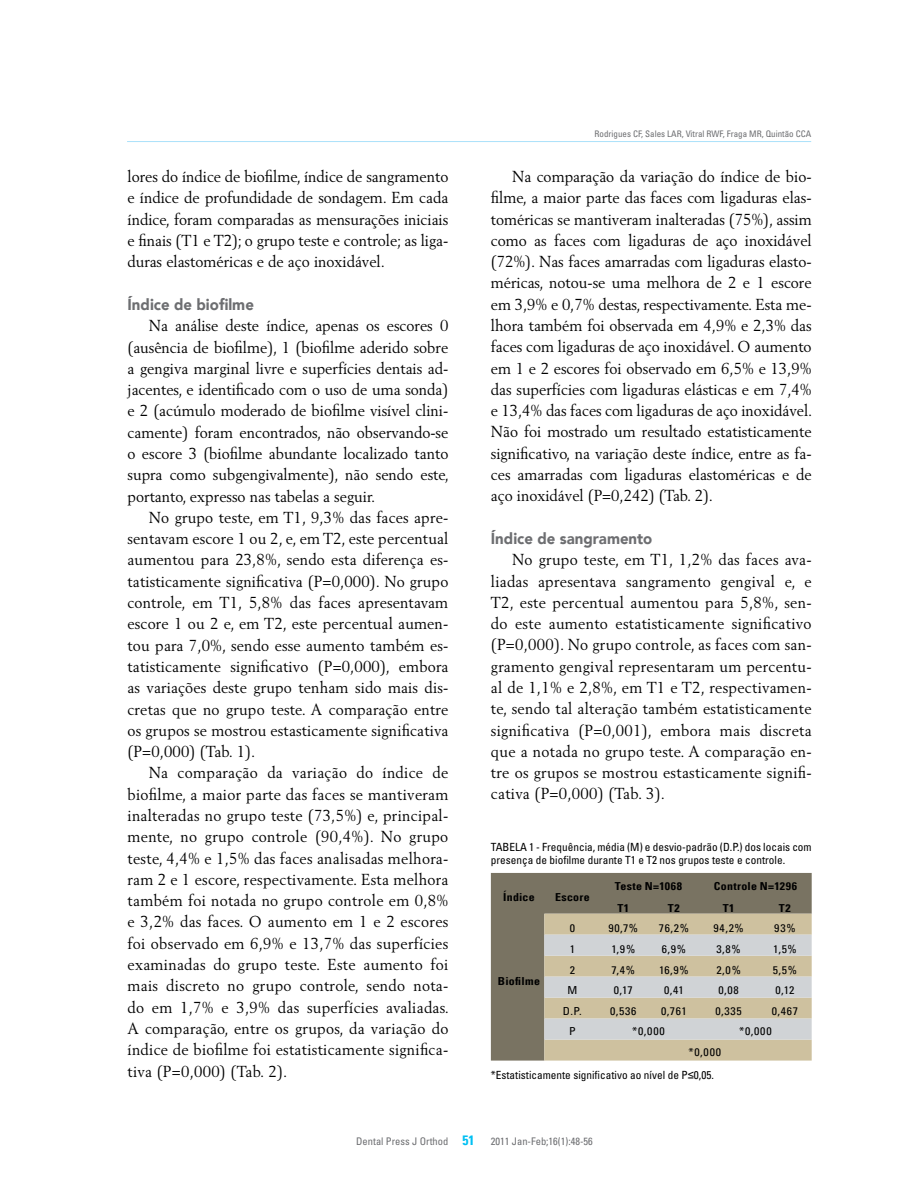
<style>
.page{position:relative;width:918px;height:1188px;background:#fff}
.page>*{position:absolute;margin:0;border:0;box-sizing:border-box;transform-origin:0 0}
.t1{font:15.75px/21.3px "Berling";color:#000;text-align:justify;scale:.95 1}
.t2{font:900 15.75px "Avenir LT";color:#6d6e71;scale:.95 1}
.t3{font:condensed 11.25px/13.5px "Univers";color:#000}
.t4{font:condensed 10.95px "Univers";letter-spacing:.065em;color:#000;scale:1.08 1}
.t5{font:700 condensed 10.95px "Univers";letter-spacing:.025em;color:#000;scale:1.08 1}
.t6{font:condensed 10.5px "Univers";color:#6d6e71}
.t7{font:condensed 9px "Univers";color:#6d6e71}
.s1{font-family:"Arial";font-stretch:normal}
.s2{font-weight:700;font-size:13.5px;color:#00c0f3}
</style>
<div class="page">
<hr style="left:127px;top:141px;width:684px;height:1px;background:#abe1fa">
<div style="left:491px;top:873px;width:321px;height:188px;background:#797362"></div>
<svg style="left:544px;top:914px;width:268px;height:147px;background:#cfc9b7"></svg>
<p class="t1" style="left:128px;top:166px;width:339px">lores do índice de biofilme, índice de sangramento e índice de profundidade de sondagem. Em cada índice, foram comparadas as mensurações iniciais e finais (T1 e T2); o grupo teste e controle; as liga&shy;duras elastoméricas e de aço inoxidável.</p>
<p class="t2" style="left:128px;top:295px;width:135px">Índice de biofilme</p>
<p class="t1" style="left:128px;top:315px;width:340px;text-indent:21px">Na análise deste índice, apenas os escores 0 (ausência de biofilme), 1 (biofilme aderido sobre a gengiva marginal livre e superfícies dentais ad&shy;jacentes, e identificado com o uso de uma sonda) e 2 (acúmulo moderado de biofilme visível clini&shy;camente) foram encontrados, não observando-se o escore 3 (biofilme abundante localizado tanto supra como subgengivalmente), não sendo este, portanto, expresso nas tabelas a seguir.</p>
<p class="t1" style="left:128px;top:507px;width:339px;text-indent:21px">No grupo teste, em T1, 9,3% das faces apre&shy;sentavam escore 1 ou 2, e, em T2, este percentual aumentou para 23,8%, sendo esta diferença es&shy;tatisticamente significativa (P=0,000). No grupo controle, em T1, 5,8% das faces apresentavam escore 1 ou 2 e, em T2, este percentual aumen&shy;tou para 7,0%, sendo esse aumento também es&shy;tatisticamente significativo (P=0,000), embora as variações deste grupo tenham sido mais dis&shy;cretas que no grupo teste. A comparação entre os grupos se mostrou estasticamente significativa (P=0,000) (Tab. 1).</p>
<p class="t1" style="left:128px;top:762px;width:340px;text-indent:21px">Na comparação da variação do índice de biofilme, a maior parte das faces se mantiveram inalteradas no grupo teste (73,5%) e, principal&shy;mente, no grupo controle (90,4%). No grupo teste, 4,4% e 1,5% das faces analisadas melhora&shy;ram 2 e 1 escore, respectivamente. Esta melhora também foi notada no grupo controle em 0,8% e 3,2% das faces. O aumento em 1 e 2 escores foi observado em 6,9% e 13,7% das superfícies examinadas do grupo teste. Este aumento foi mais discreto no grupo controle, sendo nota&shy;do em 1,7% e 3,9% das superfícies avaliadas.<br>A comparação, entre os grupos, da variação do índice de biofilme foi estatisticamente significa&shy;tiva (P=0,000) (Tab. 2).</p>
<p class="t7" style="left:595px;top:128px;width:218px">Rodrigues CF, Sales LAR, Vitral RWF, Fraga MR, Quintão CCA</p>
<p class="t1" style="left:491px;top:166px;width:340px;text-indent:21px">Na comparação da variação do índice de bio&shy;filme, a maior parte das faces com ligaduras elas&shy;toméricas se mantiveram inalteradas (75%), assim como as faces com ligaduras de aço inoxidável (72%). Nas faces amarradas com ligaduras elasto&shy;méricas, notou-se uma melhora de 2 e 1 escore em 3,9% e 0,7% destas, respectivamente. Esta me&shy;lhora também foi observada em 4,9% e 2,3% das faces com ligaduras de aço inoxidável. O aumento em 1 e 2 escores foi observado em 6,5% e 13,9% das superfícies com ligaduras elásticas e em 7,4% e 13,4% das faces com ligaduras de aço inoxidável.<br>Não foi mostrado um resultado estatisticamente significativo, na variação deste índice, entre as fa&shy;ces amarradas com ligaduras elastoméricas e de aço inoxidável (P=0,242) (Tab. 2).</p>
<p class="t2" style="left:491px;top:529px;width:172px">Índice de sangramento</p>
<p class="t1" style="left:491px;top:549px;width:339px;text-indent:21px">No grupo teste, em T1, 1,2% das faces ava&shy;liadas apresentava sangramento gengival e, e T2, este percentual aumentou para 5,8%, sen&shy;do este aumento estatisticamente significativo (P=0,000). No grupo controle, as faces com san&shy;gramento gengival representaram um percentu&shy;al de 1,1% e 2,8%, em T1 e T2, respectivamen&shy;te, sendo tal alteração também estatisticamente significativa (P=0,001), embora mais discreta que a notada no grupo teste. A comparação en&shy;tre os grupos se mostrou estasticamente signifi&shy;cativa (P=0,000) (Tab. 3).</p>
<p class="t3" style="left:491px;top:840px;width:322px;text-indent:38px">1 - Frequência, média (M) e desvio-padrão (D.P.) dos locais com presença de biofilme durante T1 e T2 nos grupos teste e controle.</p>
<p class="t3" style="left:491px;top:840px;width:26px">Tabela</p>
<p class="t5" style="left:503px;top:890px;width:31px">Índice</p>
<p class="t5" style="left:555px;top:890px;width:34px">Escore</p>
<p class="t5" style="left:615px;top:879px;width:64px">Teste N=1068</p>
<p class="t5" style="left:714px;top:879px;width:79px">Controle N=1296</p>
<p class="t5" style="left:617px;top:901px;width:12px">T1</p>
<p class="t5" style="left:668px;top:901px;width:13px">T2</p>
<p class="t5" style="left:723px;top:901px;width:12px">T1</p>
<p class="t5" style="left:779px;top:901px;width:13px">T2</p>
<p class="t5" style="left:498px;top:974px;width:40px">Biofilme</p>
<p class="t4" style="left:570px;top:922px;width:6px">0</p>
<p class="t4" style="left:608px;top:922px;width:29px">90,7%</p>
<p class="t4" style="left:659px;top:922px;width:29px">76,2%</p>
<p class="t4" style="left:713px;top:922px;width:30px">94,2%</p>
<p class="t4" style="left:774px;top:922px;width:21px">93%</p>
<p class="t4" style="left:570px;top:942px;width:6px">1</p>
<p class="t4" style="left:611px;top:942px;width:24px">1,9%</p>
<p class="t4" style="left:662px;top:942px;width:24px">6,9%</p>
<p class="t4" style="left:716px;top:942px;width:24px">3,8%</p>
<p class="t4" style="left:773px;top:942px;width:23px">1,5%</p>
<p class="t4" style="left:570px;top:963px;width:6px">2</p>
<p class="t4" style="left:612px;top:963px;width:23px">7,4%</p>
<p class="t4" style="left:659px;top:963px;width:29px">16,9%</p>
<p class="t4" style="left:716px;top:963px;width:24px">2,0%</p>
<p class="t4" style="left:773px;top:963px;width:24px">5,5%</p>
<p class="t4" style="left:567px;top:983px;width:11px">M</p>
<p class="t4" style="left:614px;top:983px;width:19px">0,17</p>
<p class="t4" style="left:664px;top:983px;width:20px">0,41</p>
<p class="t4" style="left:718px;top:983px;width:20px">0,08</p>
<p class="t4" style="left:775px;top:983px;width:19px">0,12</p>
<p class="t4" style="left:563px;top:1004px;width:19px">D.P.</p>
<p class="t4" style="left:610px;top:1004px;width:26px">0,536</p>
<p class="t4" style="left:661px;top:1004px;width:25px">0,761</p>
<p class="t4" style="left:715px;top:1004px;width:26px">0,335</p>
<p class="t4" style="left:772px;top:1004px;width:26px">0,467</p>
<p class="t4" style="left:569px;top:1024px;width:8px">P</p>
<p class="t4" style="left:632px;top:1024px;width:32px">*0,000</p>
<p class="t4" style="left:739px;top:1024px;width:32px">*0,000</p>
<p class="t4" style="left:688px;top:1045px;width:32px">*0,000</p>
<p class="t3" style="left:491px;top:1068px;width:224px">*Estatisticamente significativo ao nível de P<span class="s1">≤</span>0,05.</p>
<p class="t6" style="left:356px;top:1134px;width:238px">Dental Press J Orthod <span class="s2">51</span> 2011 Jan-Feb;16(1):48-56</p>
</div>
